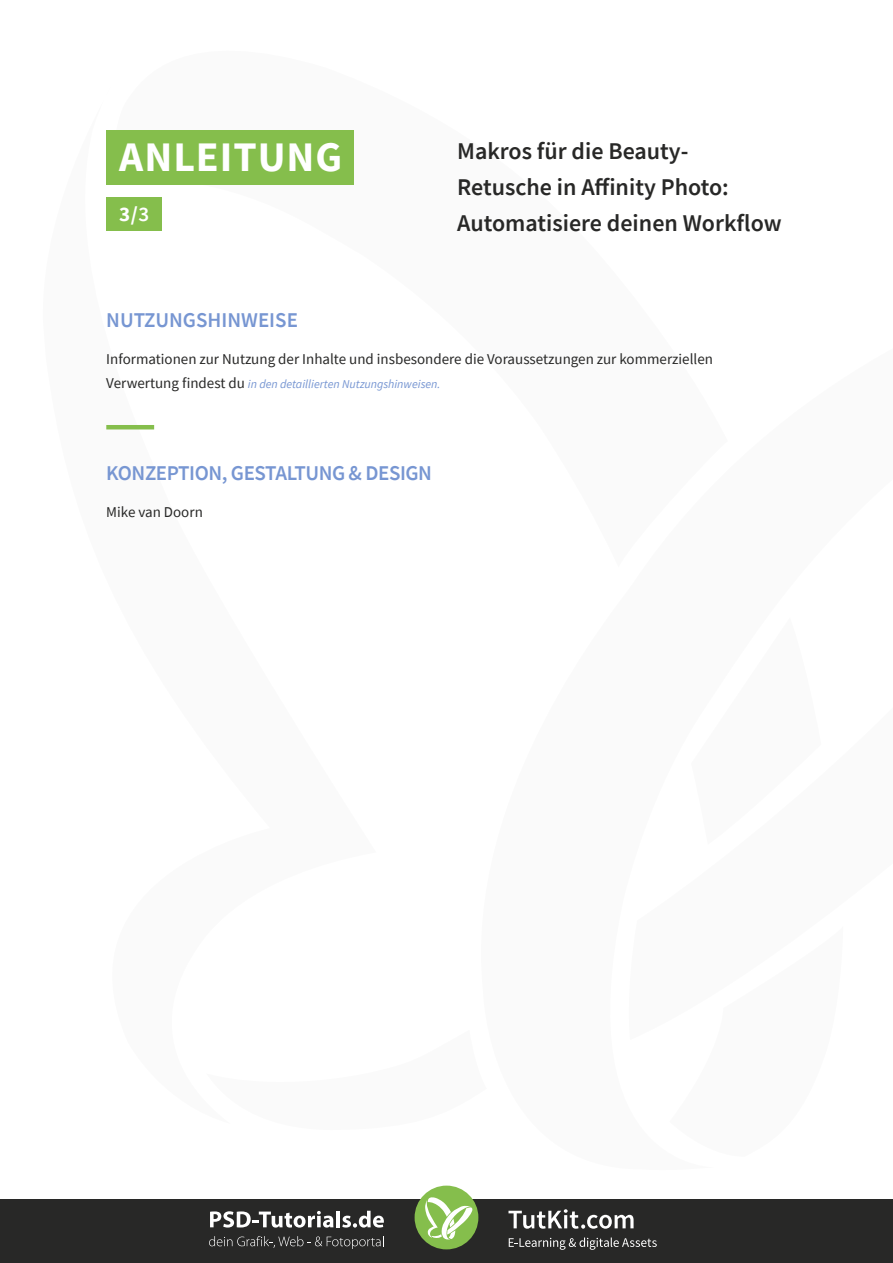
<style>
.page{position:relative;width:893px;height:1263px;background:#fff}
.page>*{position:absolute;margin:0;border:0;box-sizing:border-box;transform-origin:0 0}
.t1{font:700 42px "Source Sans Pro";letter-spacing:.02em;color:#fff}
.t2{font:600 24px/36px "Source Sans Pro";color:#282827}
.t3{font:600 21px "Source Sans Pro";letter-spacing:-.02em;color:#7796d2}
.t4{font:600 21px "Source Sans Pro";color:#7796d2}
.t5{font:700 21px "Source Sans Pro";color:#fff}
.t6{font:15px "Source Sans Pro";color:#282827}
.t7{font:italic 12px "Source Sans Pro";color:#7796d2}
.s1{font-weight:600}
.s2{font-style:normal;font-size:15px;color:#282827}
</style>
<div class="page">
<div style="left:0;top:1199px;width:893px;height:64px;background:#282827"></div>
<div style="left:415px;top:1185px;width:63px;height:64px;background:#85be4c;border-radius:50%"></div>
<svg style="left:425px;top:1196px;width:48px;height:43px"></svg>
<svg style="left:509px;top:1237px;width:148px;height:13px"></svg>
<svg style="left:508px;top:1209px;width:126px;height:20px"></svg>
<svg style="left:210px;top:1211px;width:123px;height:16px"></svg>
<hr style="left:336px;top:1211px;width:4px;height:16px;background:#fff">
<svg style="left:342px;top:1211px;width:42px;height:16px"></svg>
<svg style="left:209px;top:1236px;width:175px;height:13px"></svg>
<div style="left:106px;top:197px;width:55px;height:34px;background:#85be4c"></div>
<div style="left:106px;top:131px;width:248px;height:54px;background:#85be4c"></div>
<hr style="left:106px;top:425px;width:48px;height:4px;background:#85be4c">
<h1 class="t1" style="left:119px;top:128px;width:225px">ANLEITUNG</h1>
<h2 class="t2" style="left:457px;top:133px;width:326px">Makros für die Beauty-<br>Retusche in Affinity Photo:<br>Automatisiere deinen Workflow</h2>
<h3 class="t5" style="left:119px;top:200px;width:32px">3/<span class="s1">3</span></h3>
<h3 class="t4" style="left:106px;top:307px;width:193px">NUTZUNGSHINWEISE</h3>
<p class="t6" style="left:106px;top:350px;width:608px">Informationen zur Nutzung der Inhalte und insbesondere die Voraussetzungen zur kommerziellen</p>
<p class="t7" style="left:106px;top:377px;width:336px"><span class="s2">Verwertung findest du</span> in den detaillierten Nutzungshinweisen.</p>
<h3 class="t3" style="left:106px;top:459px;width:327px">KONZEPTION, GESTALTUNG &amp; DESIGN</h3>
<p class="t6" style="left:106px;top:502px;width:98px">Mike van Doorn</p>
</div>
